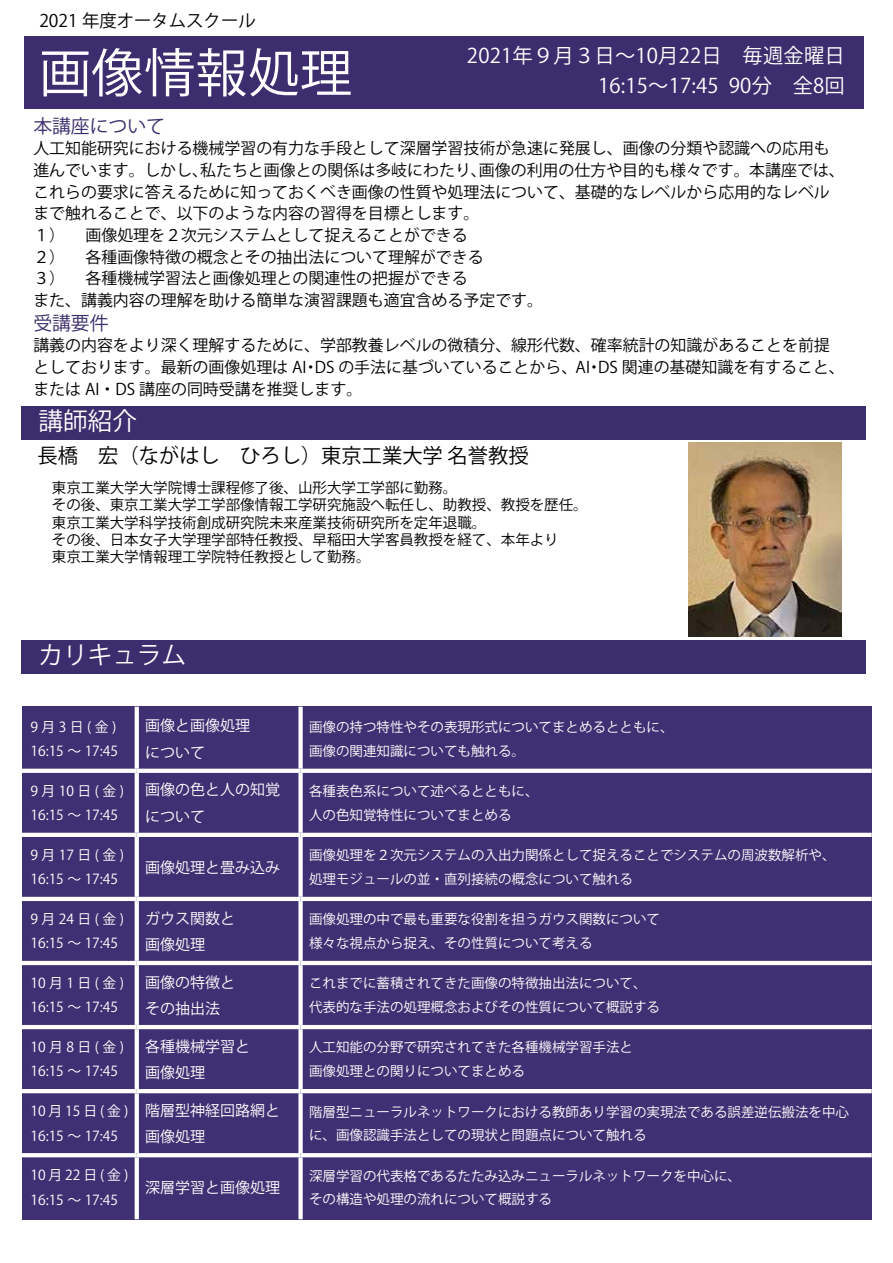
<style>
.page{position:relative;width:893px;height:1263px;background:#fff}
.page>*{position:absolute;margin:0;border:0;box-sizing:border-box;transform-origin:0 0}
.t1{font:52.2px "Koz Go Pr 6 N";color:#fff}
.t2{font:24.6px "Koz Go Pr 6 N";color:#fff}
.t3{font:20.25px/30.5px "Koz Go Pr 6 N";letter-spacing:.01em;color:#fff;text-align:right}
.t4{font:20.25px "Koz Go Pr 6 N";color:#000}
.t5{font:18.9px "Koz Go Pr 6 N";color:#3c2e6e}
.t6{font:17.4px "Koz Go Pr 6 N";color:#000}
.t7{font:15.9px/21.8px "Koz Go Pr 6 N";color:#000}
.t8{font:15px/26.2px "Koz Go Pr 6 N";color:#fff}
.t9{font:14.55px/17.4px "Koz Go Pr 6 N";color:#000}
.t10{font:13.8px/24.2px "Koz Go Pr 6 N";color:#fff}
.t11{font:13.5px/23.7px "Koz Go Pr 6 N";color:#fff}
</style>
<div class="page">
<div style="left:21px;top:406px;width:844px;height:33px;background:#3c2e6e"></div>
<div style="left:24px;top:36px;width:840px;height:73px;background:#3c2e6e"></div>
<div style="left:21px;top:640px;width:844px;height:33px;background:#3c2e6e"></div>
<img style="left:689px;top:442px;width:152px;height:195px">
<div style="left:22px;top:706px;width:850px;height:513px;background:#3f3073"></div>
<svg style="left:135px;top:707px;width:4px;height:62px"></svg>
<div style="left:298px;top:707px;width:5px;height:62px;background:#fff"></div>
<svg style="left:22px;top:769px;width:115px;height:4px"></svg>
<svg style="left:137px;top:769px;width:164px;height:4px"></svg>
<svg style="left:135px;top:773px;width:4px;height:60px"></svg>
<svg style="left:301px;top:769px;width:571px;height:4px;background:#fafafb"></svg>
<div style="left:298px;top:773px;width:5px;height:60px;background:#fff"></div>
<hr style="left:22px;top:833px;width:115px;height:4px;background:#fff">
<hr style="left:137px;top:833px;width:164px;height:4px;background:#fff">
<svg style="left:135px;top:837px;width:4px;height:60px"></svg>
<hr style="left:301px;top:833px;width:571px;height:4px;background:#fff">
<div style="left:298px;top:837px;width:5px;height:60px;background:#fff"></div>
<hr style="left:22px;top:897px;width:115px;height:4px;background:#fff">
<hr style="left:137px;top:897px;width:164px;height:4px;background:#fff">
<svg style="left:135px;top:901px;width:4px;height:60px"></svg>
<hr style="left:301px;top:897px;width:571px;height:4px;background:#fff">
<div style="left:298px;top:901px;width:5px;height:60px;background:#fff"></div>
<hr style="left:22px;top:961px;width:115px;height:4px;background:#fff">
<hr style="left:137px;top:961px;width:164px;height:4px;background:#fff">
<svg style="left:135px;top:965px;width:4px;height:60px"></svg>
<hr style="left:301px;top:961px;width:571px;height:4px;background:#fff">
<div style="left:298px;top:965px;width:5px;height:60px;background:#fff"></div>
<hr style="left:22px;top:1025px;width:115px;height:4px;background:#fff">
<hr style="left:137px;top:1025px;width:164px;height:4px;background:#fff">
<svg style="left:135px;top:1029px;width:4px;height:60px"></svg>
<hr style="left:301px;top:1025px;width:571px;height:4px;background:#fff">
<div style="left:298px;top:1029px;width:5px;height:60px;background:#fff"></div>
<hr style="left:22px;top:1089px;width:115px;height:4px;background:#fff">
<hr style="left:137px;top:1089px;width:164px;height:4px;background:#fff">
<svg style="left:135px;top:1093px;width:4px;height:60px"></svg>
<hr style="left:301px;top:1089px;width:571px;height:4px;background:#fff">
<div style="left:298px;top:1093px;width:5px;height:60px;background:#fff"></div>
<svg style="left:22px;top:1153px;width:115px;height:4px"></svg>
<svg style="left:137px;top:1153px;width:164px;height:4px"></svg>
<svg style="left:135px;top:1157px;width:4px;height:62px"></svg>
<svg style="left:301px;top:1153px;width:571px;height:4px;background:#faf9fb"></svg>
<div style="left:298px;top:1157px;width:5px;height:62px;background:#fff"></div>
<p class="t6" style="left:39px;top:10px;width:218px">2021 年度オータムスクール</p>
<h1 class="t1" style="left:39px;top:43px;width:314px">画像情報処理</h1>
<p class="t3" style="left:467px;top:41px;width:379px">2021年９月３日～10月22日　毎週金曜日<br>16:15～17:45 90分　全8回</p>
<p class="t5" style="left:33px;top:116px;width:133px">本講座について</p>
<p class="t7" style="left:33px;top:138px;width:813px">人工知能研究における機械学習の有力な手段として深層学習技術が急速に発展し、画像の分類や認識への応用も進んでいます。しかし、私たちと画像との関係は多岐にわたり、画像の利用の仕方や目的も様々です。本講座では、これらの要求に答えるために知っておくべき画像の性質や処理法について、基礎的なレベルから応用的なレベルまで触れることで、以下のような内容の習得を目標とします。<br>１）</p>
<p class="t7" style="left:85px;top:225px;width:384px">画像処理を２次元システムとして捉えることができる</p>
<p class="t7" style="left:33px;top:246px;width:33px">２）</p>
<p class="t7" style="left:85px;top:246px;width:400px">各種画像特徴の概念とその抽出法について理解ができる</p>
<p class="t7" style="left:33px;top:268px;width:33px">３）</p>
<p class="t7" style="left:33px;top:268px;width:511px;text-indent:52px">各種機械学習法と画像処理との関連性の把握ができる<br>また、講義内容の理解を助ける簡単な演習課題も適宜含める予定です。</p>
<p class="t5" style="left:33px;top:313px;width:77px">受講要件</p>
<p class="t7" style="left:33px;top:335px;width:813px">講義の内容をより深く理解するために、学部教養レベルの微積分、線形代数、確率統計の知識があることを前提としております。最新の画像処理は AI・DS の手法に基づいていることから、AI・DS 関連の基礎知識を有すること、または AI・DS 講座の同時受講を推奨します。</p>
<h2 class="t2" style="left:39px;top:407px;width:100px">講師紹介</h2>
<p class="t4" style="left:37px;top:444px;width:493px">長橋　宏（ながはし　ひろし）東京工業大学 名誉教授</p>
<p class="t9" style="left:52px;top:479px;width:537px">東京工業大学大学院博士課程修了後、山形大学工学部に勤務。<br>その後、東京工業大学工学部像情報工学研究施設へ転任し、助教授、教授を歴任。東京工業大学科学技術創成研究院未来産業技術研究所を定年退職。<br>その後、日本女子大学理学部特任教授、早稲田大学客員教授を経て、本年より<br>東京工業大学情報理工学院特任教授として勤務。</p>
<h2 class="t2" style="left:39px;top:641px;width:149px">カリキュラム</h2>
<p class="t10" style="left:30px;top:715px;width:89px">9月3日(金)<br>16:15 ～ 17:45</p>
<p class="t8" style="left:145px;top:713px;width:106px">画像と画像処理について</p>
<p class="t11" style="left:309px;top:715px;width:366px">画像の持つ特性やその表現形式についてまとめるとともに、画像の関連知識についても触れる。</p>
<p class="t10" style="left:30px;top:779px;width:95px">9月10日(金)<br>16:15 ～ 17:45</p>
<p class="t8" style="left:145px;top:777px;width:136px">画像の色と人の知覚について</p>
<p class="t11" style="left:309px;top:780px;width:231px">各種表色系について述べるとともに、人の色知覚特性についてまとめる</p>
<p class="t10" style="left:30px;top:843px;width:95px">9月17日(金)<br>16:15 ～ 17:45</p>
<p class="t8" style="left:145px;top:854px;width:136px">画像処理と畳み込み</p>
<p class="t11" style="left:309px;top:844px;width:528px">画像処理を２次元システムの入出力関係として捉えることでシステムの周波数解析や、処理モジュールの並・直列接続の概念について触れる</p>
<p class="t10" style="left:30px;top:907px;width:95px">9月24日(金)<br>16:15 ～ 17:45</p>
<p class="t8" style="left:145px;top:905px;width:91px">ガウス関数と画像処理</p>
<p class="t11" style="left:309px;top:908px;width:352px">画像処理の中で最も重要な役割を担うガウス関数について様々な視点から捉え、その性質について考える</p>
<p class="t10" style="left:30px;top:971px;width:95px">10月1日(金)<br>16:15 ～ 17:45</p>
<p class="t8" style="left:145px;top:969px;width:91px">画像の特徴とその抽出法</p>
<p class="t11" style="left:309px;top:972px;width:352px">これまでに蓄積されてきた画像の特徴抽出法について、代表的な手法の処理概念およびその性質について概説する</p>
<p class="t10" style="left:30px;top:1035px;width:95px">10月8日(金)<br>16:15 ～ 17:45</p>
<p class="t8" style="left:145px;top:1033px;width:106px">各種機械学習と画像処理</p>
<p class="t11" style="left:309px;top:1036px;width:325px">人工知能の分野で研究されてきた各種機械学習手法と画像処理との関りについてまとめる</p>
<p class="t10" style="left:30px;top:1099px;width:99px">10月15日(金)<br>16:15 ～ 17:45</p>
<p class="t8" style="left:145px;top:1097px;width:136px">階層型神経回路網と画像処理</p>
<p class="t11" style="left:309px;top:1100px;width:542px">階層型ニューラルネットワークにおける教師あり学習の実現法である誤差逆伝搬法を中心に、画像認識手法としての現状と問題点について触れる</p>
<p class="t10" style="left:30px;top:1163px;width:99px">10月22日(金)<br>16:15 ～ 17:45</p>
<p class="t8" style="left:145px;top:1175px;width:136px">深層学習と画像処理</p>
<p class="t11" style="left:309px;top:1164px;width:433px">深層学習の代表格であるたたみ込みニューラルネットワークを中心に、その構造や処理の流れについて概説する</p>
</div>
